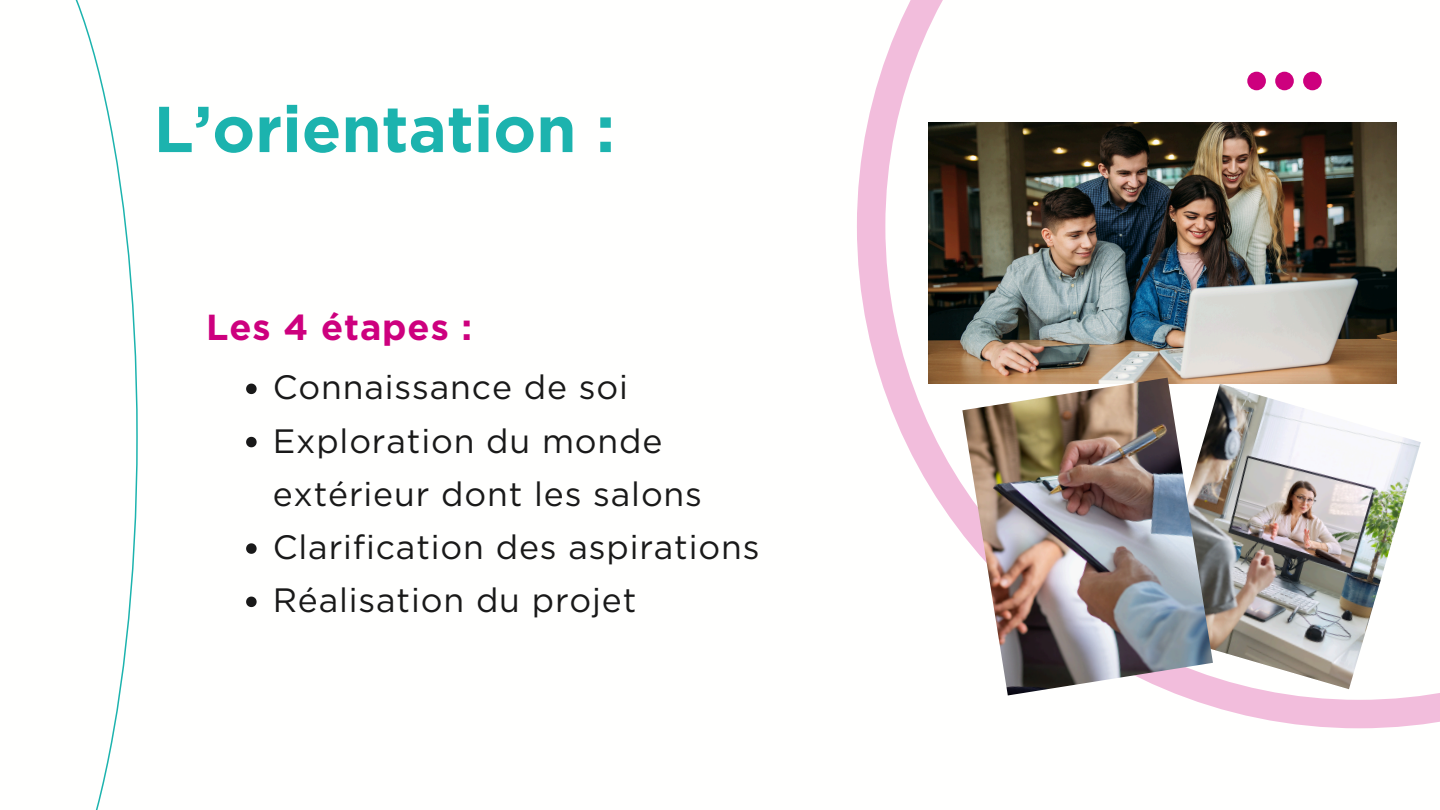
<style>
.page{position:relative;width:1440px;height:810px;background:#fff}
.page>*{position:absolute;margin:0;border:0;box-sizing:border-box;transform-origin:0 0}
.t1{font:700 64.7px "Gotham";color:#1cb3ae}
.t2{font:700 36.2px "Gotham";letter-spacing:.025em;color:#cd007e}
.t3{font:33.7px/53.2px "Gotham";letter-spacing:.025em;color:#191919}
</style>
<div class="page">
<svg style="left:857px;top:0;width:583px;height:728px"></svg>
<img style="left:929px;top:123px;width:468px;height:261px">
<svg style="left:75px;top:0;width:62px;height:810px"></svg>
<svg style="left:1247px;top:72px;width:75px;height:18px"></svg>
<img style="left:1213px;top:384px;width:208px;height:305px">
<img style="left:962px;top:378px;width:251px;height:317px">
<svg style="left:246px;top:384px;width:11px;height:10px"></svg>
<svg style="left:246px;top:437px;width:11px;height:10px"></svg>
<svg style="left:246px;top:543px;width:11px;height:11px"></svg>
<svg style="left:246px;top:597px;width:11px;height:10px"></svg>
<h1 class="t1" style="left:154px;top:90px;width:463px">L’orientation :</h1>
<p class="t2" style="left:206px;top:305px;width:267px">Les 4 étapes :</p>
<h2 class="t3" style="left:273px;top:361px;width:357px">Connaissance de soi</h2>
<p class="t3" style="left:273px;top:414px;width:431px">Exploration du monde extérieur dont les salons</p>
<p class="t3" style="left:273px;top:520px;width:488px">Clarification des aspirations</p>
<p class="t3" style="left:273px;top:574px;width:365px">Réalisation du projet</p>
</div>
